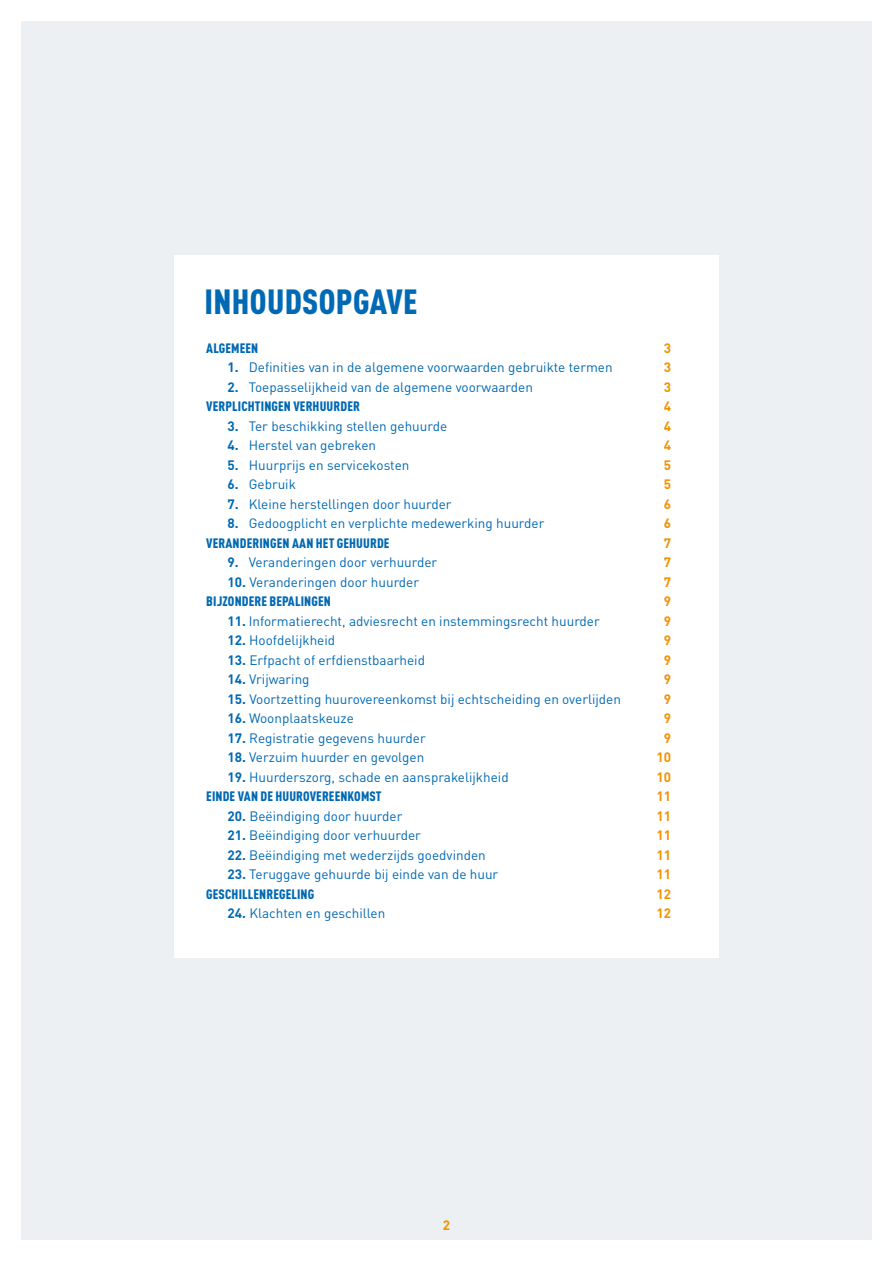
<style>
.page{position:relative;width:893px;height:1263px;background:#fff}
.page>*{position:absolute;margin:0;border:0;box-sizing:border-box;transform-origin:0 0}
.t1{font:900 condensed 34.5px "DINOT";letter-spacing:.01em;color:#0069b4}
.t2{font:13.5px "DIN";color:#0069b4}
.t3{font:900 condensed 13.5px "DINOT";letter-spacing:.01em;color:#0069b4}
.t4{font:700 13.5px "DIN";color:#f39200}
.s1{font-weight:700}
</style>
<div class="page">
<div style="left:21px;top:21px;width:851px;height:1218px;background:#ecf0f2"></div>
<div style="left:174px;top:255px;width:545px;height:702px;background:#fff"></div>
<p class="t1" style="left:204px;top:280px;width:215px">INHOUDSOPGAVE</p>
<p class="t3" style="left:206px;top:340px;width:53px">ALGEMEEN</p>
<p class="t4" style="left:664px;top:339px;width:9px">3</p>
<p class="t2" style="left:227px;top:359px;width:387px"><span class="s1">1.</span> Definities van in de algemene voorwaarden gebruikte termen</p>
<p class="t4" style="left:664px;top:359px;width:9px">3</p>
<p class="t2" style="left:227px;top:378px;width:307px"><span class="s1">2.</span> Toepasselijkheid van de algemene voorwaarden</p>
<p class="t4" style="left:664px;top:378px;width:9px">3</p>
<p class="t3" style="left:206px;top:398px;width:155px">VERPLICHTINGEN VERHUURDER</p>
<p class="t4" style="left:664px;top:398px;width:9px">4</p>
<p class="t2" style="left:227px;top:417px;width:221px"><span class="s1">3.</span> Ter beschikking stellen gehuurde</p>
<p class="t4" style="left:664px;top:417px;width:9px">4</p>
<p class="t2" style="left:227px;top:437px;width:150px"><span class="s1">4.</span> Herstel van gebreken</p>
<p class="t4" style="left:664px;top:437px;width:9px">4</p>
<p class="t2" style="left:227px;top:456px;width:183px"><span class="s1">5.</span> Huurprijs en servicekosten</p>
<p class="t4" style="left:664px;top:456px;width:9px">5</p>
<p class="t2" style="left:227px;top:476px;width:70px"><span class="s1">6.</span> Gebruik</p>
<p class="t4" style="left:664px;top:476px;width:9px">5</p>
<p class="t2" style="left:227px;top:495px;width:226px"><span class="s1">7.</span> Kleine herstellingen door huurder</p>
<p class="t4" style="left:664px;top:495px;width:9px">6</p>
<p class="t2" style="left:227px;top:515px;width:318px"><span class="s1">8.</span> Gedoogplicht en verplichte medewerking huurder</p>
<p class="t4" style="left:664px;top:515px;width:9px">6</p>
<p class="t3" style="left:206px;top:535px;width:185px">VERANDERINGEN AAN HET GEHUURDE</p>
<p class="t4" style="left:664px;top:534px;width:9px">7</p>
<p class="t2" style="left:227px;top:554px;width:211px"><span class="s1">9.</span> Veranderingen door verhuurder</p>
<p class="t4" style="left:664px;top:554px;width:9px">7</p>
<p class="t2" style="left:227px;top:573px;width:193px"><span class="s1">10.</span> Veranderingen door huurder</p>
<p class="t4" style="left:664px;top:573px;width:9px">7</p>
<p class="t3" style="left:206px;top:593px;width:126px">BIJZONDERE BEPALINGEN</p>
<p class="t4" style="left:664px;top:593px;width:9px">9</p>
<p class="t2" style="left:227px;top:612px;width:374px"><span class="s1">11.</span> Informatierecht, adviesrecht en instemmingsrecht huurder</p>
<p class="t4" style="left:664px;top:612px;width:9px">9</p>
<p class="t2" style="left:227px;top:632px;width:109px"><span class="s1">12.</span> Hoofdelijkheid</p>
<p class="t4" style="left:664px;top:632px;width:9px">9</p>
<p class="t2" style="left:227px;top:651px;width:199px"><span class="s1">13.</span> Erfpacht of erfdienstbaarheid</p>
<p class="t4" style="left:664px;top:651px;width:9px">9</p>
<p class="t2" style="left:227px;top:671px;width:84px"><span class="s1">14.</span> Vrijwaring</p>
<p class="t4" style="left:664px;top:671px;width:9px">9</p>
<p class="t2" style="left:227px;top:690px;width:395px"><span class="s1">15.</span> Voortzetting huurovereenkomst bij echtscheiding en overlijden</p>
<p class="t4" style="left:664px;top:690px;width:9px">9</p>
<p class="t2" style="left:227px;top:710px;width:128px"><span class="s1">16.</span> Woonplaatskeuze</p>
<p class="t4" style="left:664px;top:710px;width:9px">9</p>
<p class="t2" style="left:227px;top:729px;width:200px"><span class="s1">17.</span> Registratie gegevens huurder</p>
<p class="t4" style="left:664px;top:729px;width:9px">9</p>
<p class="t2" style="left:227px;top:749px;width:198px"><span class="s1">18.</span> Verzuim huurder en gevolgen</p>
<p class="t4" style="left:657px;top:749px;width:16px">10</p>
<p class="t2" style="left:227px;top:768px;width:283px"><span class="s1">19.</span> Huurderszorg, schade en aansprakelijkheid</p>
<p class="t4" style="left:657px;top:768px;width:16px">10</p>
<p class="t3" style="left:206px;top:788px;width:177px">EINDE VAN DE HUUROVEREENKOMST</p>
<p class="t4" style="left:657px;top:788px;width:16px">11</p>
<p class="t2" style="left:227px;top:807px;width:176px"><span class="s1">20.</span> Beëindiging door huurder</p>
<p class="t4" style="left:657px;top:807px;width:16px">11</p>
<p class="t2" style="left:227px;top:827px;width:195px"><span class="s1">21.</span> Beëindiging door verhuurder</p>
<p class="t4" style="left:657px;top:827px;width:16px">11</p>
<p class="t2" style="left:227px;top:846px;width:260px"><span class="s1">22.</span> Beëindiging met wederzijds goedvinden</p>
<p class="t4" style="left:657px;top:846px;width:16px">11</p>
<p class="t2" style="left:227px;top:866px;width:272px"><span class="s1">23.</span> Teruggave gehuurde bij einde van de huur</p>
<p class="t4" style="left:657px;top:866px;width:16px">11</p>
<p class="t3" style="left:206px;top:886px;width:110px">GESCHILLENREGELING</p>
<p class="t4" style="left:657px;top:885px;width:16px">12</p>
<p class="t2" style="left:227px;top:905px;width:159px"><span class="s1">24.</span> Klachten en geschillen</p>
<p class="t4" style="left:657px;top:905px;width:16px">12</p>
<p class="t4" style="left:443px;top:1217px;width:9px">2</p>
</div>
